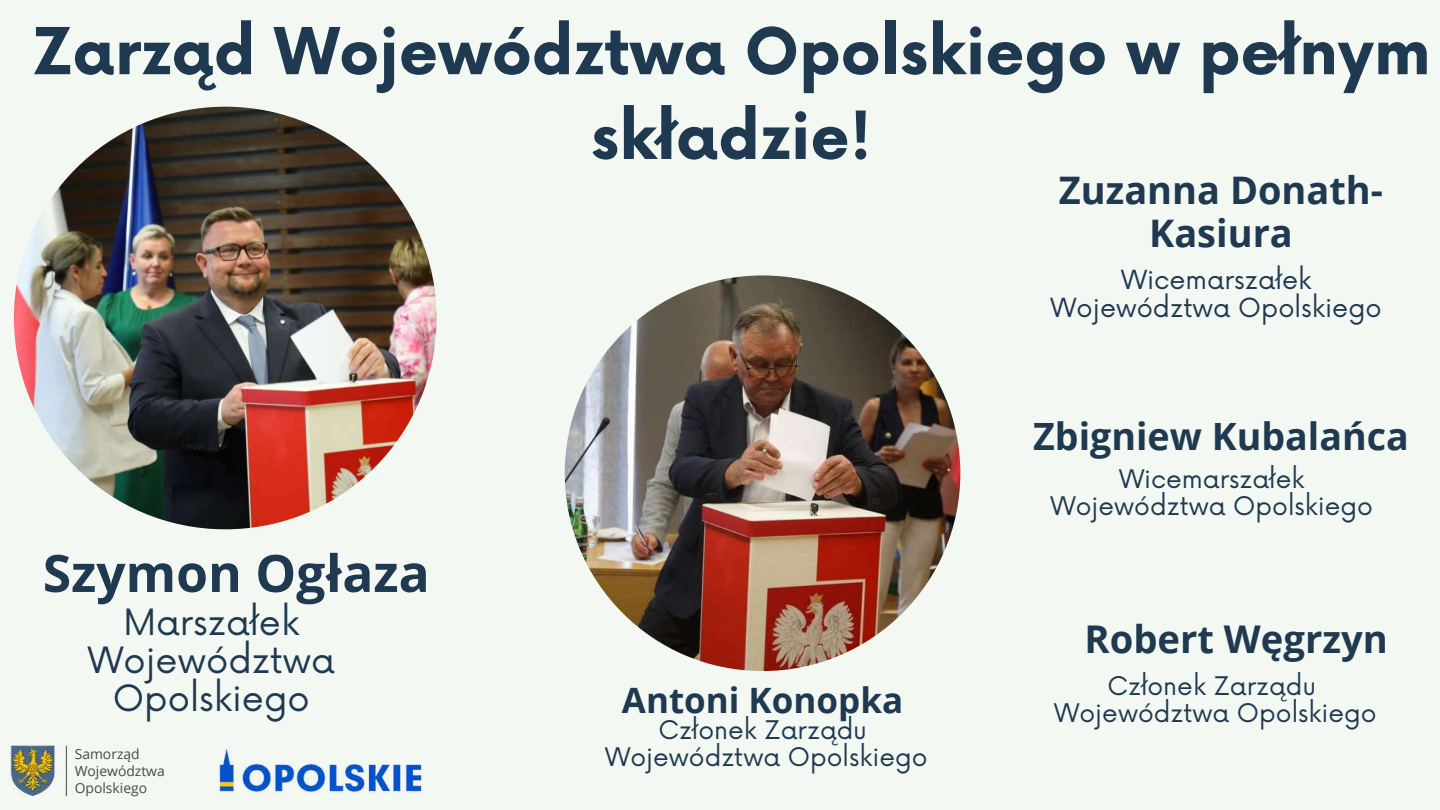
<style>
.page{position:relative;width:1440px;height:810px;background:#f4f8f3}
.page>*{position:absolute;margin:0;border:0;box-sizing:border-box;transform-origin:0 0}
.t1{font:700 63px/84.8px "Now";color:#1e3950;text-align:center}
.t2{font:700 51.5px "Open Sans";color:#1e3950}
.t3{font:700 38.2px "Open Sans";color:#1e3950}
.t4{font:700 38px/43.1px "Open Sans";color:#1e3950;text-align:center}
.t5{font:700 37.6px "Open Sans";color:#1e3950}
.t6{font:35.3px/37.9px "Now";color:#1e3950;text-align:center}
.t7{font:700 35px "Open Sans";color:#1e3950}
.t8{font:25.7px/27.7px "Now";color:#1e3950;text-align:center}
.t9{font:25px/27px "Now";color:#1e3950;text-align:center}
.t10{font:13.9px/16.8px "Open Sans";color:#484848}
</style>
<div class="page">
<img style="left:565px;top:275px;width:395px;height:396px;border-radius:50%">
<img style="left:14px;top:107px;width:423px;height:422px;border-radius:50%">
<img style="left:10px;top:745px;width:57px;height:52px">
<img style="left:219px;top:749px;width:203px;height:43px">
<h1 class="t1" style="left:32px;top:13px;width:1400px">Zarząd Województwa Opolskiego w pełnym składzie!</h1>
<h3 class="t4" style="left:1059px;top:168px;width:326px">Zuzanna Donath-<br>Kasiura</h3>
<p class="t8" style="left:1051px;top:267px;width:333px">Wicemarszałek<br>Województwa Opolskiego</p>
<h3 class="t5" style="left:1033px;top:410px;width:377px">Zbigniew Kubalańca</h3>
<h2 class="t2" style="left:43px;top:537px;width:388px">Szymon Ogłaza</h2>
<h3 class="t6" style="left:88px;top:605px;width:249px">Marszałek<br>Województwa<br>Opolskiego</h3>
<p class="t10" style="left:75px;top:746px;width:92px">Samorząd<br>Województwa<br>Opolskiego</p>
<h3 class="t7" style="left:622px;top:675px;width:283px">Antoni Konopka</h3>
<p class="t9" style="left:605px;top:717px;width:324px">Członek Zarządu<br>Województwa Opolskiego</p>
<p class="t9" style="left:1050px;top:467px;width:324px">Wicemarszałek<br>Województwa Opolskiego</p>
<h3 class="t3" style="left:1084px;top:613px;width:305px">Robert Węgrzyn</h3>
<p class="t9" style="left:1054px;top:673px;width:324px">Członek Zarządu<br>Województwa Opolskiego</p>
</div>
